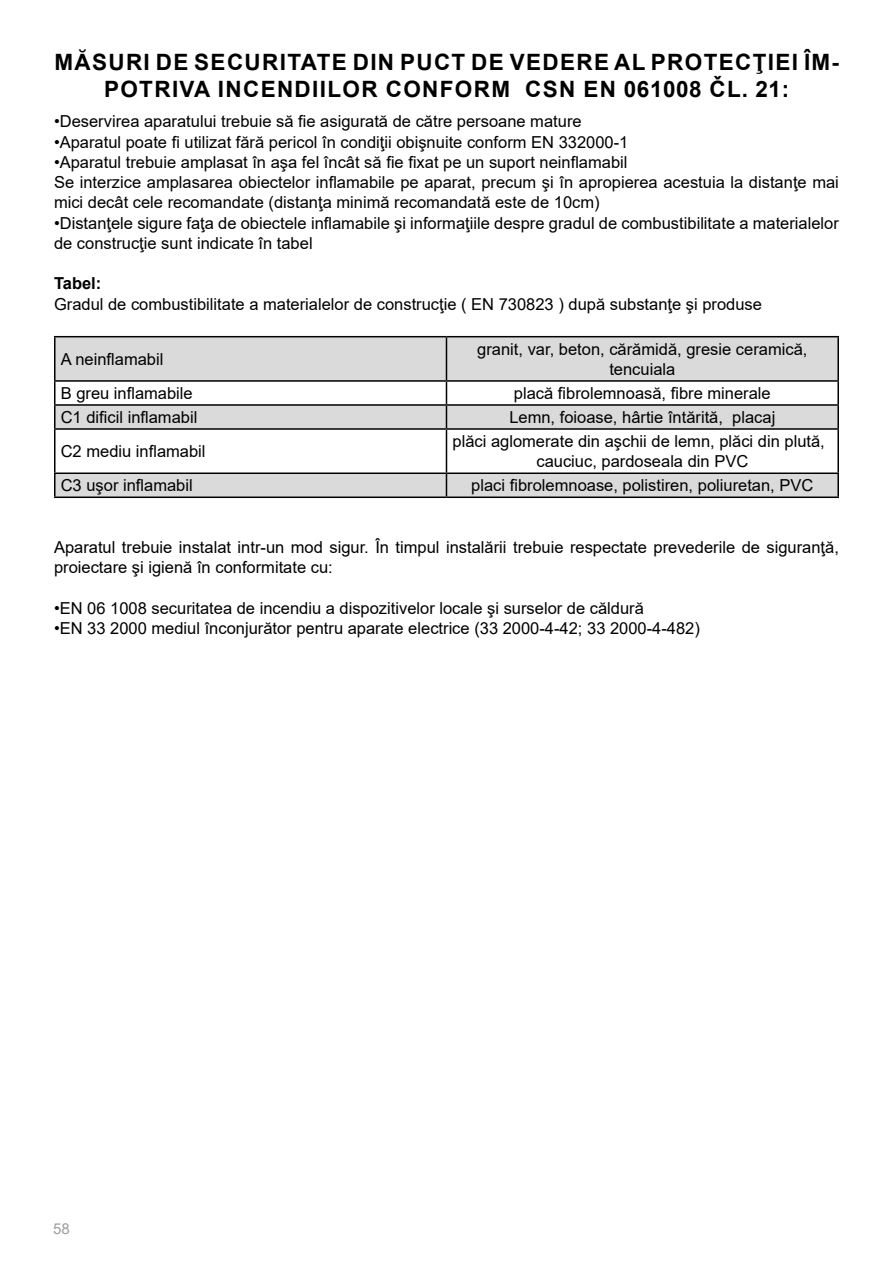
<style>
.page{position:relative;width:893px;height:1263px;background:#fff}
.page>*{position:absolute;margin:0;border:0;box-sizing:border-box;transform-origin:0 0}
.t1{font:700 22.5px/27px "Arial";letter-spacing:.06em;color:#000;text-align:center}
.t2{font:16.5px/20.2px "Arial";color:#000}
.t3{font:700 16.5px "Arial";color:#000}
.t4{font:15px "Arial";color:#9d9d9c}
</style>
<div class="page">
<svg style="left:56px;top:337px;width:781px;height:159px;fill:#dadada"></svg>
<hr style="left:54px;top:336px;width:392px;height:1px;background:#000">
<hr style="left:54px;top:337px;width:2px;height:43px;background:#000">
<hr style="left:446px;top:336px;width:393px;height:1px;background:#000">
<hr style="left:446px;top:337px;width:1px;height:43px;background:#000">
<hr style="left:837px;top:337px;width:2px;height:43px;background:#000">
<hr style="left:54px;top:380px;width:392px;height:2px;background:#000">
<hr style="left:54px;top:382px;width:2px;height:22px;background:#000">
<hr style="left:446px;top:380px;width:393px;height:2px;background:#000">
<hr style="left:837px;top:382px;width:2px;height:22px;background:#000">
<hr style="left:54px;top:404px;width:392px;height:2px;background:#000">
<hr style="left:54px;top:406px;width:2px;height:22px;background:#000">
<hr style="left:446px;top:404px;width:393px;height:2px;background:#000">
<svg style="left:446px;top:382px;width:1px;height:46px"></svg>
<hr style="left:837px;top:406px;width:2px;height:22px;background:#000">
<hr style="left:54px;top:428px;width:392px;height:2px;background:#000">
<hr style="left:54px;top:430px;width:2px;height:42px;background:#000">
<hr style="left:446px;top:428px;width:393px;height:2px;background:#000">
<hr style="left:446px;top:430px;width:1px;height:42px;background:#000">
<hr style="left:837px;top:430px;width:2px;height:42px;background:#000">
<hr style="left:54px;top:472px;width:392px;height:2px;background:#000">
<hr style="left:54px;top:474px;width:2px;height:22px;background:#000">
<hr style="left:446px;top:472px;width:393px;height:2px;background:#000">
<svg style="left:446px;top:474px;width:1px;height:22px"></svg>
<hr style="left:837px;top:474px;width:2px;height:22px;background:#000">
<hr style="left:54px;top:496px;width:392px;height:2px;background:#000">
<hr style="left:446px;top:496px;width:393px;height:2px;background:#000">
<h1 class="t1" style="left:54px;top:49px;width:786px">MĂSURI DE SECURITATE DIN PUCT DE VEDERE AL PROTECŢIEI ÎM-<br>POTRIVA INCENDIILOR CONFORM CSN EN 061008 ČL. 21:</h1>
<p class="t2" style="left:54px;top:111px;width:529px">•Deservirea aparatului trebuie să fie asigurată de către persoane mature</p>
<p class="t2" style="left:54px;top:132px;width:576px">•Aparatul poate fi utilizat fără pericol în condiţii obişnuite conform EN 332000-1</p>
<p class="t2" style="left:54px;top:152px;width:786px">•Aparatul trebuie amplasat în aşa fel încât să fie fixat pe un suport neinflamabil<br>Se interzice amplasarea obiectelor inflamabile pe aparat, precum şi în apropierea acestuia la distanţe mai mici decât cele recomandate (distanţa minimă recomandată este de 10cm)</p>
<p class="t2" style="left:54px;top:213px;width:786px">•Distanţele sigure faţa de obiectele inflamabile şi informaţiile despre gradul de combustibilitate a materialelor de construcţie sunt indicate în tabel</p>
<p class="t3" style="left:54px;top:272px;width:49px">Tabel:</p>
<p class="t2" style="left:54px;top:294px;width:709px">Gradul de combustibilitate a materialelor de construcţie ( EN 730823 ) după substanţe şi produse</p>
<p class="t2" style="left:61px;top:349px;width:104px">A neinflamabil</p>
<p class="t2" style="left:477px;top:339px;width:332px;text-align:center">granit, var, beton, cărămidă, gresie ceramică, tencuiala</p>
<p class="t2" style="left:61px;top:383px;width:134px">B greu inflamabile</p>
<p class="t2" style="left:514px;top:383px;width:258px">placă fibrolemnoasă, fibre minerale</p>
<p class="t2" style="left:61px;top:407px;width:138px">C1 dificil inflamabil</p>
<p class="t2" style="left:509px;top:407px;width:267px">Lemn, foioase, hârtie întărită, placaj</p>
<p class="t2" style="left:61px;top:441px;width:146px">C2 mediu inflamabil</p>
<p class="t2" style="left:452px;top:431px;width:374px;text-align:center">plăci aglomerate din aşchii de lemn, plăci din plută, cauciuc, pardoseala din PVC</p>
<p class="t2" style="left:61px;top:475px;width:134px">C3 uşor inflamabil</p>
<p class="t2" style="left:471px;top:475px;width:344px">placi fibrolemnoase, polistiren, poliuretan, PVC</p>
<p class="t2" style="left:54px;top:537px;width:786px">Aparatul trebuie instalat intr-un mod sigur. În timpul instalării trebuie respectate prevederile de siguranţă, proiectare şi igienă în conformitate cu:</p>
<p class="t2" style="left:54px;top:597px;width:591px">•EN 06 1008 securitatea de incendiu a dispozitivelor locale şi surselor de căldură</p>
<p class="t2" style="left:54px;top:618px;width:647px">•EN 33 2000 mediul înconjurător pentru aparate electrice (33 2000-4-42; 33 2000-4-482)</p>
<p class="t4" style="left:53px;top:1218px;width:18px">58</p>
</div>
